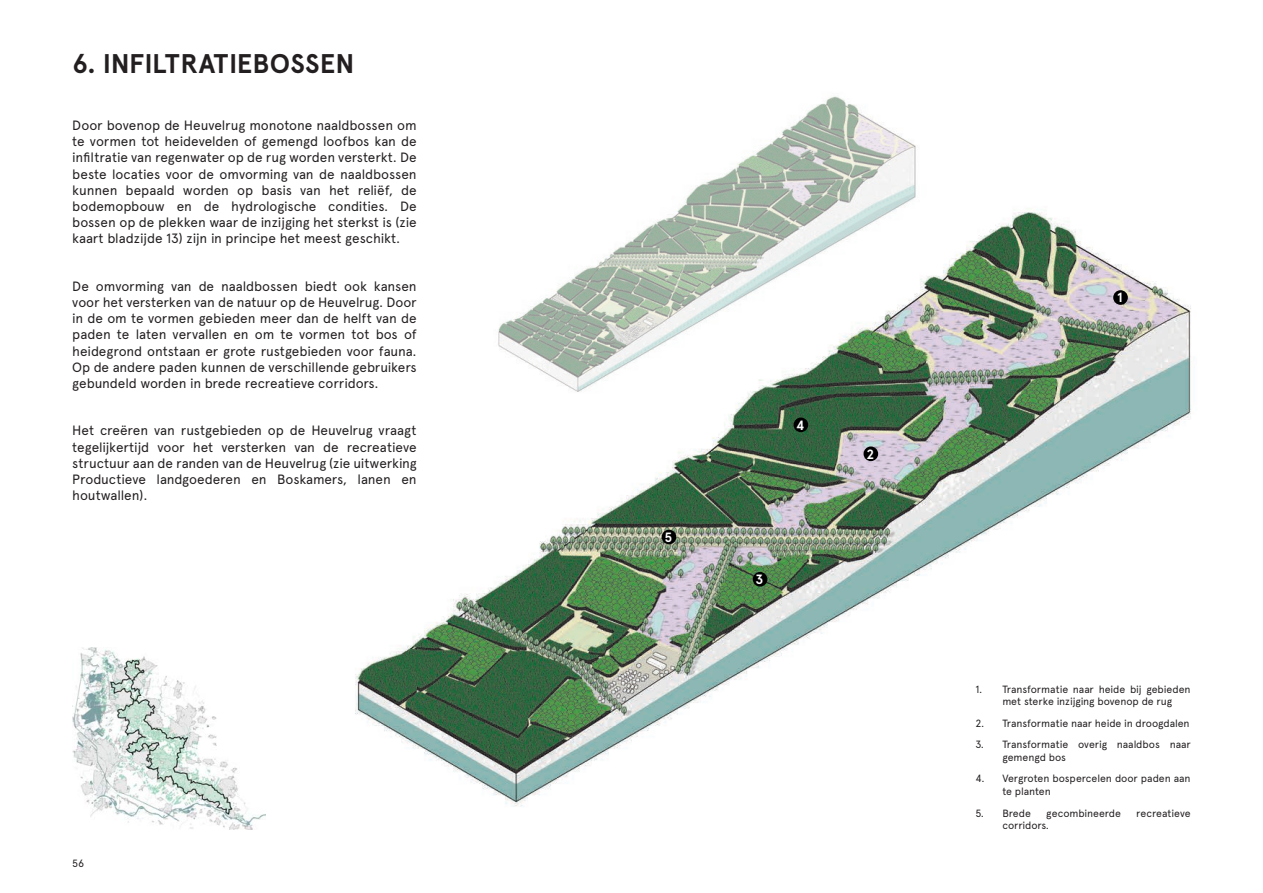
<style>
.page{position:relative;width:1263px;height:893px;background:#fff}
.page>*{position:absolute;margin:0;border:0;box-sizing:border-box;transform-origin:0 0}
.hoofdstuk{font:700 27px "Apercu";color:#231f20}
.t1{font:13.5px/16.2px "Apercu";letter-spacing:-.01em;color:#231f20;text-align:justify}
.t2{font:700 13.5px "Apercu";color:#fff}
.t3{font:10.5px/12.6px "Apercu";letter-spacing:-.01em;color:#231f20}
</style>
<div class="page">
<img style="left:355px;top:208px;width:836px;height:599px">
<img style="left:72px;top:648px;width:193px;height:182px">
<img style="left:476px;top:96px;width:488px;height:309px">
<div style="left:863px;top:446px;width:15px;height:15px;background:#000;border-radius:50%"></div>
<div style="left:753px;top:572px;width:14px;height:15px;background:#000;border-radius:50%"></div>
<div style="left:794px;top:418px;width:14px;height:14px;background:#000;border-radius:50%"></div>
<div style="left:662px;top:530px;width:14px;height:14px;background:#000;border-radius:50%"></div>
<div style="left:1113px;top:290px;width:15px;height:15px;background:#000;border-radius:50%"></div>
<p class="hoofdstuk" style="left:72px;top:47px;width:284px">6. INFILTRATIEBOSSEN</p>
<p class="t1" style="left:72px;top:117px;width:346px">Door bovenop de Heuvelrug monotone naaldbossen om te vormen tot heidevelden of gemengd loofbos kan de infiltratie van regenwater op de rug worden versterkt. De beste locaties voor de omvorming van de naaldbossen kunnen bepaald worden op basis van het reliëf, de bodemopbouw en de hydrologische condities. De bossen op de plekken waar de inzijging het sterkst is (zie kaart bladzijde 13) zijn in principe het meest geschikt.</p>
<p class="t1" style="left:72px;top:278px;width:346px">De omvorming van de naaldbossen biedt ook kansen voor het versterken van de natuur op de Heuvelrug. Door in de om te vormen gebieden meer dan de helft van de paden te laten vervallen en om te vormen tot bos of heidegrond ontstaan er grote rustgebieden voor fauna.<br>Op de andere paden kunnen de verschillende gebruikers gebundeld worden in brede recreatieve corridors.</p>
<p class="t1" style="left:72px;top:422px;width:346px">Het creëren van rustgebieden op de Heuvelrug vraagt tegelijkertijd voor het versterken van de recreatieve structuur aan de randen van de Heuvelrug (zie uitwerking Productieve landgoederen en Boskamers, lanen en houtwallen).</p>
<p class="t3" style="left:72px;top:857px;width:14px">56</p>
<p class="t2" style="left:664px;top:529px;width:9px">5</p>
<p class="t2" style="left:796px;top:417px;width:10px">4</p>
<p class="t2" style="left:755px;top:571px;width:9px">3</p>
<p class="t2" style="left:866px;top:446px;width:9px">2</p>
<p class="t2" style="left:1117px;top:289px;width:7px">1</p>
<p class="t3" style="left:1002px;top:683px;width:190px;text-indent:-27px">1. Transformatie naar heide bij gebieden met sterke inzijging bovenop de rug</p>
<p class="t3" style="left:975px;top:717px;width:216px">2. Transformatie naar heide in droogdalen</p>
<p class="t3" style="left:1002px;top:738px;width:190px;text-indent:-27px">3. Transformatie overig naaldbos naar gemengd bos</p>
<p class="t3" style="left:1002px;top:772px;width:190px;text-indent:-27px">4. Vergroten bospercelen door paden aan te planten</p>
<p class="t3" style="left:975px;top:806px;width:57px">5. Brede</p>
<p class="t3" style="left:1046px;top:806px;width:76px">gecombineerde</p>
<p class="t3" style="left:1136px;top:806px;width:56px">recreatieve</p>
<p class="t3" style="left:1002px;top:819px;width:48px">corridors.</p>
</div>
